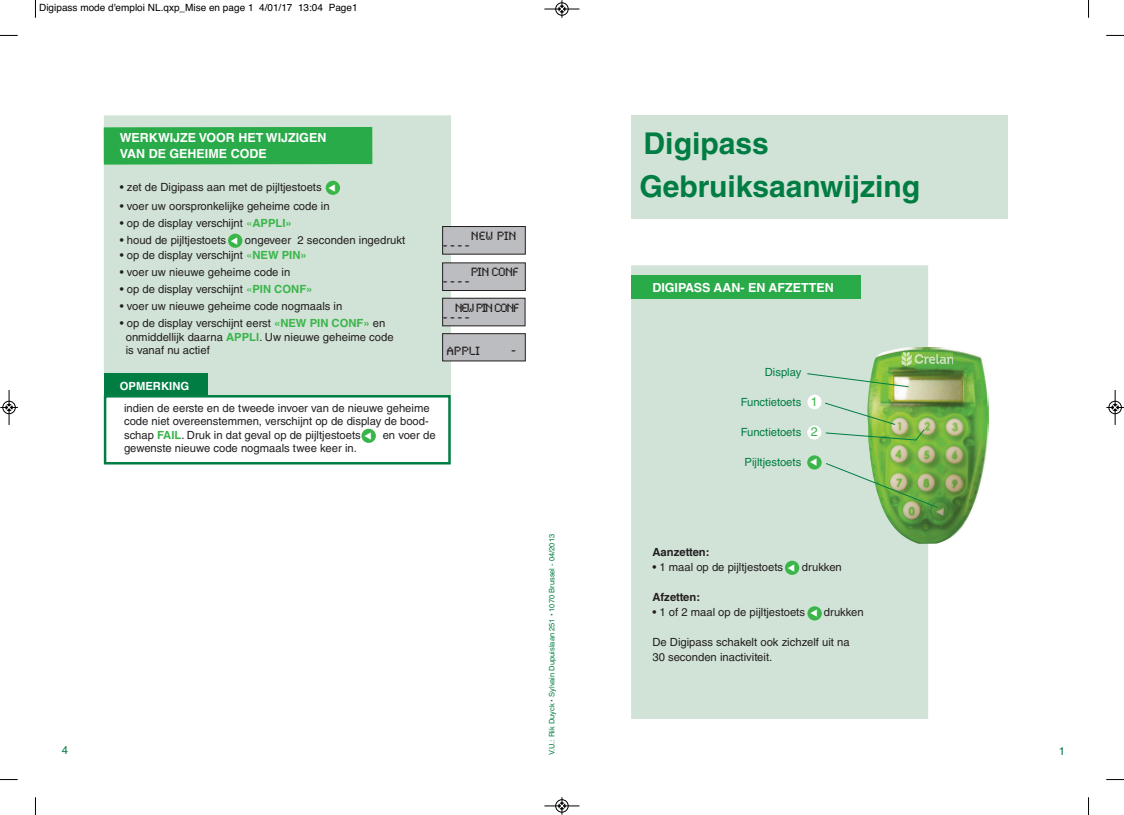
<style>
.page{position:relative;width:1124px;height:815px;background:#fff}
.page>*{position:absolute;margin:0;border:0;box-sizing:border-box;transform-origin:0 0}
.t1{font:700 30px/42.8px "Helvetica LT Std";color:#007d43}
.t2{font:700 12.5px/16.2px "Helvetica LT Std";color:#fff}
.t3{font:12.5px "Synchro LET";letter-spacing:-.05em;color:#231f20}
.t4{font:12.5px/10px "Synchro LET";letter-spacing:-.1em;color:#231f20}
.t5{font:12.5px "Helvetica";color:#3ab54a}
.t6{font:11.25px/13.5px "Helvetica LT Std";color:#231f20}
.t7{font:11.25px "Helvetica LT Std";color:#007d43}
.t8{font:700 11.25px "Helvetica LT Std";color:#231f20}
.t9{font:700 11.25px "Helvetica LT Std";color:#fff}
.t10{font:10px "Helvetica";color:#000}
.t11{font:8.12px "Hira Kaku Pro W6";color:#fff}
.t12{font:7.5px "Helvetica";color:#007d43}
.s1{color:#3ab54a}
.s2{font-weight:700;color:#3ab54a}
</style>
<div class="page">
<div style="left:631px;top:115px;width:375px;height:104px;background:#d1e2d6"></div>
<div style="left:631px;top:265px;width:297px;height:454px;background:#d1e2d6"></div>
<div style="left:631px;top:275px;width:229px;height:23px;background:#2aab49"></div>
<div style="left:807px;top:455px;width:14px;height:15px;background:#3ab54a;border-radius:50%"></div>
<div style="left:784px;top:561px;width:15px;height:14px;background:#3ab54a;border-radius:50%"></div>
<div style="left:807px;top:606px;width:14px;height:14px;background:#3ab54a;border-radius:50%"></div>
<div style="left:807px;top:395px;width:14px;height:14px;background:#fff;border-radius:50%"></div>
<div style="left:807px;top:425px;width:14px;height:15px;background:#fff;border-radius:50%"></div>
<div style="left:104px;top:115px;width:347px;height:280px;background:#d1e2d6"></div>
<div style="left:104px;top:374px;width:103px;height:21px;background:#007d43"></div>
<div style="left:104px;top:127px;width:268px;height:38px;background:#2aab49"></div>
<div style="left:104px;top:395px;width:346px;height:69px;border:2px solid #007d43"></div>
<div style="left:325px;top:181px;width:15px;height:14px;background:#3ab54a;border-radius:50%"></div>
<div style="left:361px;top:429px;width:15px;height:14px;background:#3ab54a;border-radius:50%"></div>
<div style="left:443px;top:334px;width:82px;height:27px;background:#bcbdc0"></div>
<div style="left:442px;top:333px;width:83px;height:28px;border:1px solid #231f20"></div>
<div style="left:443px;top:299px;width:81px;height:27px;background:#bcbdc0"></div>
<div style="left:442px;top:298px;width:83px;height:28px;border:1px solid #231f20"></div>
<div style="left:443px;top:263px;width:82px;height:27px;background:#bcbdc0"></div>
<div style="left:442px;top:263px;width:83px;height:28px;border:1px solid #231f20"></div>
<div style="left:443px;top:227px;width:82px;height:27px;background:#bcbdc0"></div>
<div style="left:442px;top:226px;width:83px;height:28px;border:1px solid #231f20"></div>
<div style="left:228px;top:234px;width:14px;height:14px;background:#3ab54a;border-radius:50%"></div>
<img style="left:867px;top:347px;width:121px;height:197px">
<svg style="left:806px;top:373px;width:103px;height:15px;background:#b2d1a6"></svg>
<svg style="left:824px;top:462px;width:114px;height:47px;background:#9fc48a"></svg>
<svg style="left:823px;top:402px;width:102px;height:40px;background:#a4c789"></svg>
<img style="left:901px;top:352px;width:52px;height:14px">
<svg style="left:35px;top:0;width:1px;height:18px"></svg>
<svg style="left:0;top:35px;width:18px;height:1px"></svg>
<svg style="left:1088px;top:0;width:1px;height:18px"></svg>
<svg style="left:1106px;top:35px;width:17px;height:1px"></svg>
<svg style="left:35px;top:797px;width:1px;height:18px"></svg>
<svg style="left:0;top:779px;width:18px;height:1px"></svg>
<svg style="left:1088px;top:797px;width:1px;height:18px"></svg>
<svg style="left:1106px;top:779px;width:17px;height:1px"></svg>
<div style="left:555px;top:2px;width:13px;height:14px;border:1px solid #fff;border-radius:50%"></div>
<hr style="left:544px;top:9px;width:35px;height:1px;background:#000">
<div style="left:555px;top:3px;width:13px;height:12px;border:1px solid #000;border-radius:50%"></div>
<svg style="left:558px;top:0;width:7px;height:18px"></svg>
<div style="left:555px;top:799px;width:13px;height:14px;border:1px solid #fff;border-radius:50%"></div>
<hr style="left:544px;top:806px;width:35px;height:1px;background:#000">
<div style="left:555px;top:799px;width:13px;height:13px;border:1px solid #000;border-radius:50%"></div>
<svg style="left:558px;top:797px;width:7px;height:18px"></svg>
<div style="left:2px;top:401px;width:14px;height:13px;border:1px solid #fff;border-radius:50%"></div>
<hr style="left:9px;top:390px;width:1px;height:35px;background:#000">
<div style="left:3px;top:401px;width:12px;height:13px;border:1px solid #000;border-radius:50%"></div>
<svg style="left:0;top:404px;width:18px;height:7px"></svg>
<hr style="left:1114px;top:390px;width:1px;height:35px;background:#000">
<div style="left:1108px;top:401px;width:13px;height:13px;border:1px solid #000;border-radius:50%"></div>
<svg style="left:1106px;top:404px;width:17px;height:7px"></svg>
<p class="t10" style="left:39px;top:2px;width:320px">Digipass mode d'emploi NL.qxp_Mise en page 1 4/01/17 13:04 Page1</p>
<p class="t2" style="left:120px;top:131px;width:208px">WERKWIJZE VOOR HET WIJZIGEN<br>VAN DE GEHEIME CODE</p>
<p class="t6" style="left:120px;top:181px;width:203px">• zet de Digipass aan met de pijltjestoets</p>
<p class="t6" style="left:120px;top:200px;width:211px">• voer uw oorspronkelijke geheime code in</p>
<p class="t6" style="left:120px;top:217px;width:173px">• op de display verschijnt <span class="s1">«</span><span class="s2">APPLI»</span></p>
<p class="t6" style="left:120px;top:234px;width:108px">• houd de pijltjestoets</p>
<p class="t6" style="left:245px;top:234px;width:162px">ongeveer 2 seconden ingedrukt</p>
<p class="t6" style="left:120px;top:249px;width:188px">• op de display verschijnt <span class="s1">«</span><span class="s2">NEW PIN»</span></p>
<p class="t6" style="left:120px;top:266px;width:172px">• voer uw nieuwe geheime code in</p>
<p class="t6" style="left:120px;top:283px;width:194px">• op de display verschijnt <span class="s1">«</span><span class="s2">PIN CONF»</span></p>
<p class="t6" style="left:120px;top:300px;width:224px">• voer uw nieuwe geheime code nogmaals in</p>
<p class="t6" style="left:126px;top:317px;width:269px;text-indent:-6px">• op de display verschijnt eerst <span class="s2">«NEW PIN CONF»</span> en onmiddellijk daarna <span class="s2">APPLI</span>. Uw nieuwe geheime code is vanaf nu actief</p>
<p class="t9" style="left:120px;top:382px;width:71px">OPMERKING</p>
<p class="t6" style="left:124px;top:402px;width:307px;text-align:justify">indien de eerste en de tweede invoer van de nieuwe geheime code niet overeenstemmen, verschijnt op de display de bood&shy;schap <span class="s2">FAIL</span>. Druk in dat geval op de pijltjestoets</p>
<p class="t11" style="left:339px;top:184px;width:10px;rotate:90deg">▼</p>
<p class="t11" style="left:242px;top:237px;width:10px;rotate:90deg">▼</p>
<p class="t6" style="left:382px;top:429px;width:54px">en voer de</p>
<p class="t11" style="left:375px;top:432px;width:10px;rotate:90deg">▼</p>
<p class="t6" style="left:124px;top:442px;width:234px">gewenste nieuwe code nogmaals twee keer in.</p>
<p class="t3" style="left:470px;top:228px;width:47px">NEW PIN</p>
<p class="t3" style="left:443px;top:238px;width:28px">----</p>
<p class="t3" style="left:470px;top:265px;width:49px">PIN CONF</p>
<p class="t3" style="left:443px;top:275px;width:28px">----</p>
<p class="t4" style="left:443px;top:302px;width:78px;text-indent:12px">NEW PIN CONF ----</p>
<p class="t3" style="left:446px;top:343px;width:35px">APPLI</p>
<p class="t3" style="left:511px;top:343px;width:6px">-</p>
<h1 class="t1" style="left:639px;top:125px;width:282px">Digipass<br>Gebruiksaanwijzing</h1>
<p class="t2" style="left:652px;top:281px;width:183px">DIGIPASS AAN- EN AFZETTEN</p>
<p class="t7" style="left:764px;top:368px;width:38px">Display</p>
<p class="t7" style="left:740px;top:398px;width:62px">Functietoets</p>
<p class="t7" style="left:740px;top:428px;width:62px">Functietoets</p>
<p class="t7" style="left:744px;top:458px;width:58px">Pijltjestoets</p>
<p class="t5" style="left:810px;top:394px;width:8px">1</p>
<p class="t5" style="left:810px;top:425px;width:8px">2</p>
<p class="t11" style="left:821px;top:458px;width:10px;rotate:90deg">▼</p>
<p class="t12" style="left:547px;top:755px;width:223px;rotate:-90deg">V.U.: Rik Duyck • Sylvain Dupuislaan 251 • 1070 Brussel - 04/2013</p>
<p class="t8" style="left:652px;top:548px;width:59px">Aanzetten:</p>
<p class="t6" style="left:652px;top:562px;width:132px">• 1 maal op de pijltjestoets</p>
<p class="t6" style="left:801px;top:562px;width:41px">drukken</p>
<p class="t8" style="left:652px;top:593px;width:49px">Afzetten:</p>
<p class="t6" style="left:652px;top:607px;width:154px">• 1 of 2 maal op de pijltjestoets</p>
<p class="t6" style="left:823px;top:607px;width:41px">drukken</p>
<p class="t6" style="left:652px;top:636px;width:199px;line-height:15px">De Digipass schakelt ook zichzelf uit na<br>30 seconden inactiviteit.</p>
<p class="t11" style="left:798px;top:564px;width:10px;rotate:90deg">▼</p>
<p class="t11" style="left:821px;top:609px;width:10px;rotate:90deg">▼</p>
<p class="t7" style="left:62px;top:746px;width:8px">4</p>
<p class="t7" style="left:1058px;top:747px;width:8px">1</p>
</div>
